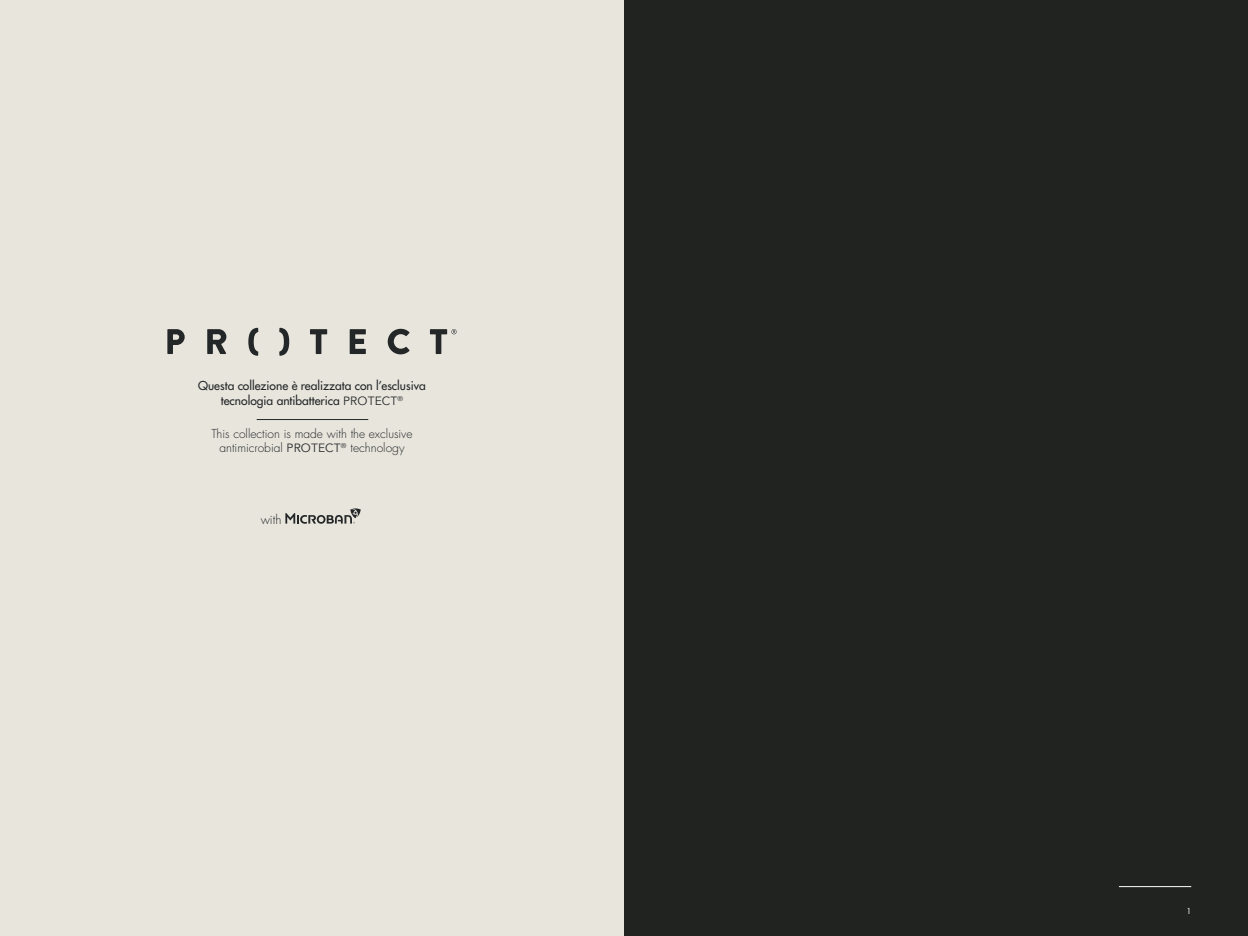
<style>
.page{position:relative;width:1248px;height:936px;background:#fff}
.page>*{position:absolute;margin:0;border:0;box-sizing:border-box;transform-origin:0 0}
.t1{font:300 12.4px "Futura LT Pro";color:#232728}
.t2{font:500 12px/14.8px "Futura LT Pro";color:#232728;text-align:center}
.t3{font:300 12px/14.8px "Futura LT Pro";color:#232728;text-align:center}
.t4{font:8px "Futura LT Pro";color:#fff}
.s1{font-family:"Avenir";font-weight:400}
</style>
<div class="page">
<div style="left:0;top:0;width:624px;height:935px;background:#e8e5dd"></div>
<div style="left:624px;top:0;width:623px;height:935px;background:#202320"></div>
<hr style="left:257px;top:419px;width:111px;height:1px;background:#232728">
<svg style="left:167px;top:329px;width:18px;height:25px"></svg>
<svg style="left:207px;top:329px;width:19px;height:25px"></svg>
<svg style="left:248px;top:328px;width:10px;height:28px"></svg>
<svg style="left:279px;top:328px;width:10px;height:28px"></svg>
<svg style="left:310px;top:329px;width:17px;height:25px"></svg>
<svg style="left:349px;top:329px;width:17px;height:25px"></svg>
<svg style="left:387px;top:329px;width:22px;height:25px"></svg>
<svg style="left:430px;top:329px;width:26px;height:25px"></svg>
<svg style="left:285px;top:508px;width:76px;height:15px"></svg>
<hr style="left:1118px;top:886px;width:73px;height:1px;background:#fff">
<p class="t2" style="left:198px;top:377px;width:229px">Questa collezione è realizzata con l’esclusiva tecnologia antibatterica <span class="s1">PROTECT</span><sup>®</sup></p>
<p class="t3" style="left:211px;top:426px;width:203px">This collection is made with the exclusive antimicrobial <span class="s1">PROTECT</span><sup>®</sup> technology</p>
<p class="t1" style="left:261px;top:511px;width:22px">with</p>
<p class="t4" style="left:1186px;top:906px;width:6px">1</p>
</div>
